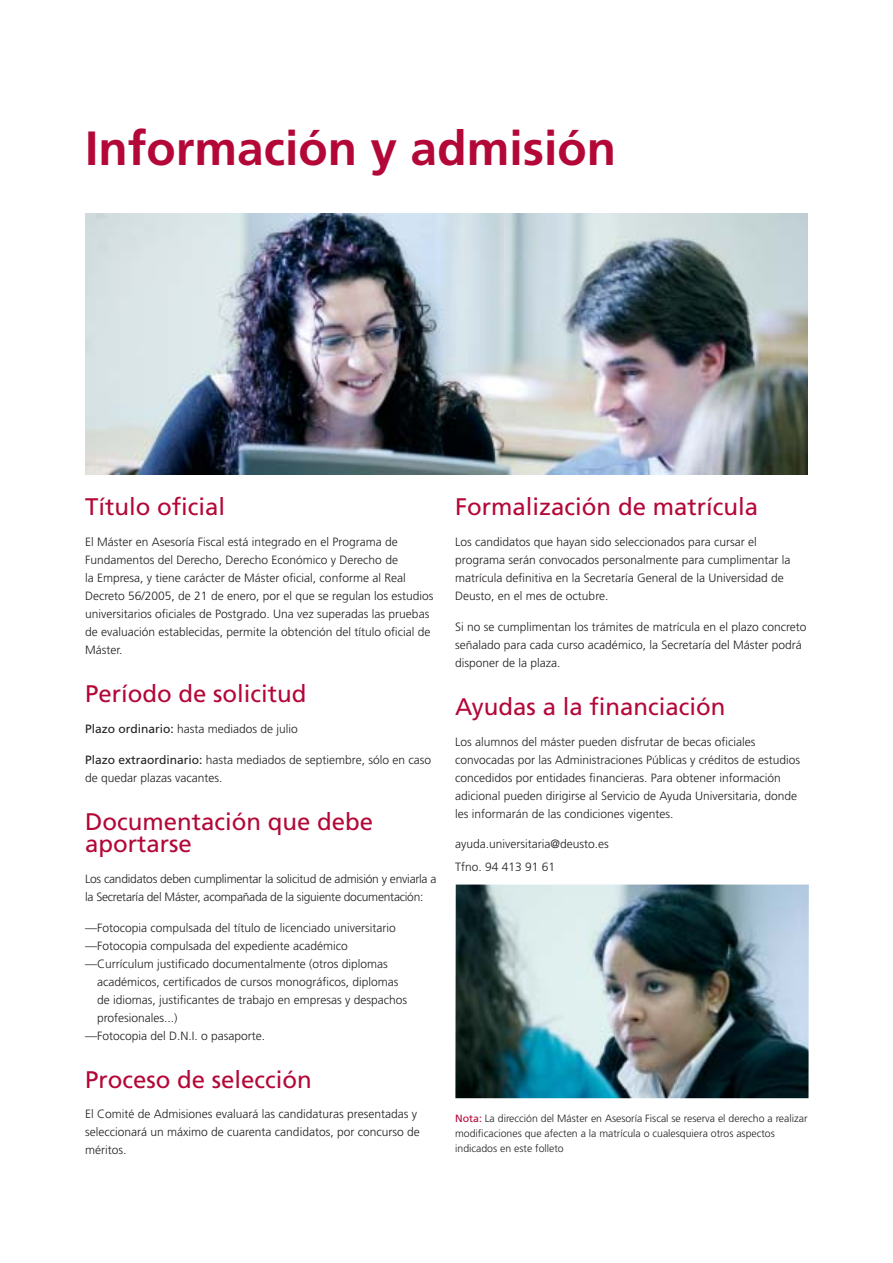
<style>
.page{position:relative;width:893px;height:1263px;background:#fff}
.page>*{position:absolute;margin:0;border:0;box-sizing:border-box;transform-origin:0 0}
.t1{font:700 48px "Frutiger";color:#b30738}
.t2{font:24px/22.5px "Frutiger";color:#b30738}
.t3{font:300 12px/18px "Frutiger";color:#231f20}
.t4{font:300 12px/18px "Frutiger";letter-spacing:-.02em;color:#231f20}
.t5{font:300 10.5px/15px "Frutiger";color:#231f20}
.s1{font-weight:400}
.s2{font-weight:400;color:#b30738}
</style>
<div class="page">
<img style="left:86px;top:214px;width:721px;height:260px">
<img style="left:455px;top:885px;width:353px;height:213px">
<h1 class="t1" style="left:85px;top:129px;width:532px">Información y admisión</h1>
<h2 class="t2" style="left:85px;top:498px;width:142px">Título oficial</h2>
<p class="t3" style="left:85px;top:534px;width:350px">El Máster en Asesoría Fiscal está integrado en el Programa de Fundamentos del Derecho, Derecho Económico y Derecho de<br>la Empresa, y tiene carácter de Máster oficial, conforme al Real Decreto 56/2005, de 21 de enero, por el que se regulan los estudios universitarios oficiales de Postgrado. Una vez superadas las pruebas de evaluación establecidas, permite la obtención del título oficial de Máster.</p>
<h2 class="t2" style="left:85px;top:684px;width:223px">Período de solicitud</h2>
<p class="t3" style="left:85px;top:721px;width:214px"><span class="s1">Plazo ordinario:</span> hasta mediados de julio</p>
<p class="t3" style="left:85px;top:751px;width:347px"><span class="s1">Plazo extraordinario:</span> hasta mediados de septiembre, sólo en caso de quedar plazas vacantes.</p>
<h2 class="t2" style="left:85px;top:812px;width:290px">Documentación que debe aportarse</h2>
<p class="t4" style="left:85px;top:871px;width:353px">Los candidatos deben cumplimentar la solicitud de admisión y enviarla a la Secretaría del Máster, acompañada de la siguiente documentación:</p>
<p class="t3" style="left:85px;top:919px;width:312px">—Fotocopia compulsada del título de licenciado universitario —Fotocopia compulsada del expediente académico</p>
<p class="t3" style="left:85px;top:955px;width:304px">— Currículum justificado documentalmente (otros diplomas</p>
<p class="t3" style="left:97px;top:973px;width:303px">académicos, certificados de cursos monográficos, diplomas</p>
<p class="t3" style="left:97px;top:991px;width:311px">de idiomas, justificantes de trabajo en empresas y despachos</p>
<p class="t3" style="left:97px;top:1009px;width:82px">profesionales...)</p>
<p class="t3" style="left:85px;top:1027px;width:182px">—Fotocopia del D.N.I. o pasaporte.</p>
<h2 class="t2" style="left:85px;top:1070px;width:228px">Proceso de selección</h2>
<p class="t3" style="left:85px;top:1106px;width:336px">El Comité de Admisiones evaluará las candidaturas presentadas y seleccionará un máximo de cuarenta candidatos, por concurso de méritos.</p>
<h2 class="t2" style="left:455px;top:498px;width:304px">Formalización de matrícula</h2>
<p class="t3" style="left:455px;top:534px;width:337px">Los candidatos que hayan sido seleccionados para cursar el programa serán convocados personalmente para cumplimentar la matrícula definitiva en la Secretaría General de la Universidad de Deusto, en el mes de octubre.</p>
<p class="t3" style="left:455px;top:619px;width:353px">Si no se cumplimentan los trámites de matrícula en el plazo concreto señalado para cada curso académico, la Secretaría del Máster podrá disponer de la plaza.</p>
<h2 class="t2" style="left:455px;top:697px;width:272px">Ayudas a la financiación</h2>
<p class="t3" style="left:455px;top:733px;width:346px">Los alumnos del máster pueden disfrutar de becas oficiales convocadas por las Administraciones Públicas y créditos de estudios concedidos por entidades financieras. Para obtener información adicional pueden dirigirse al Servicio de Ayuda Universitaria, donde les informarán de las condiciones vigentes.</p>
<p class="t3" style="left:455px;top:834px;width:155px;line-height:22.2px">ayuda.universitaria@deusto.es<br>Tfno. 94 413 91 61</p>
<p class="t5" style="left:455px;top:1112px;width:354px"><span class="s2">Nota:</span> La dirección del Máster en Asesoría Fiscal se reserva el derecho a realizar modificaciones que afecten a la matrícula o cualesquiera otros aspectos indicados en este folleto</p>
</div>
